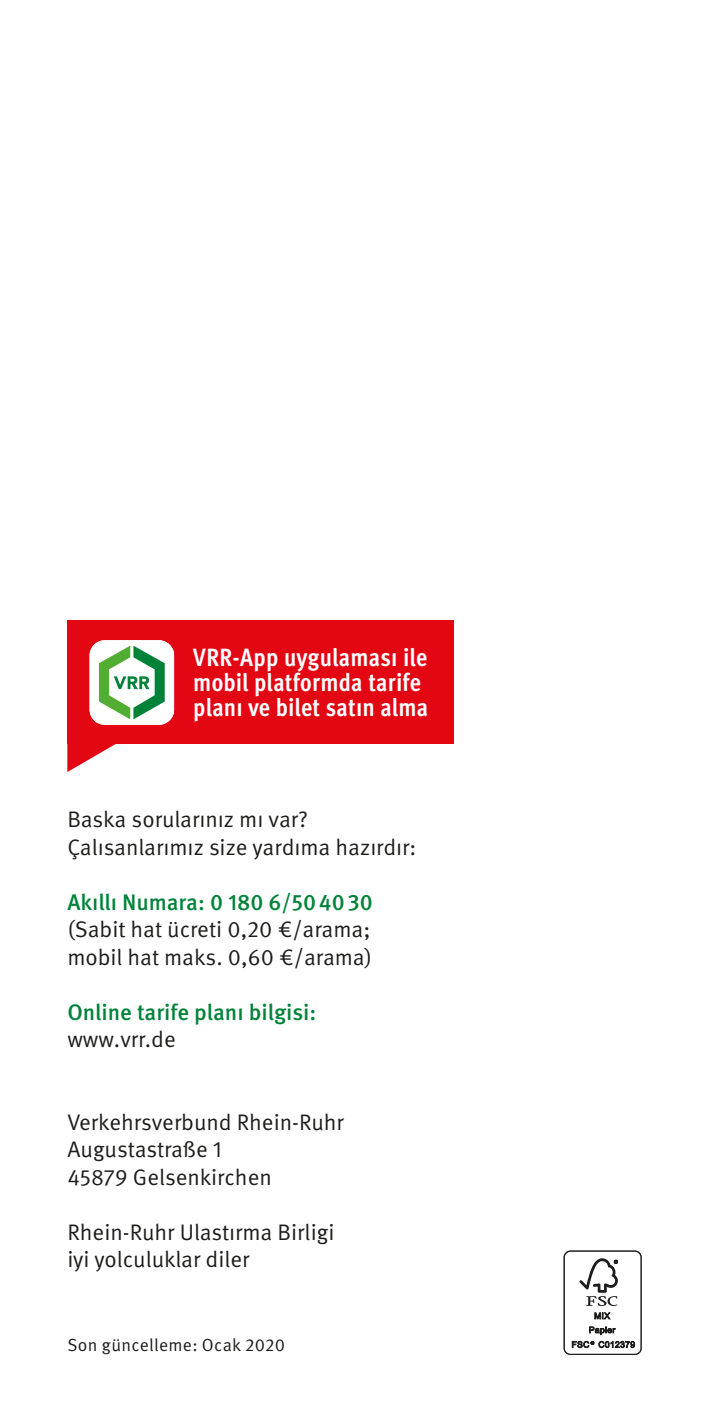
<style>
.page{position:relative;width:709px;height:1418px;background:#fff}
.page>*{position:absolute;margin:0;border:0;box-sizing:border-box;transform-origin:0 0}
.t1{font:700 condensed 25px/25px "Meta Pro";letter-spacing:.01em;color:#fff}
.t2{font:22.5px/27.5px "Meta Pro";color:#1d1d1b}
.t3{font:500 22.5px "Meta Pro";color:#008339}
.t4{font:17.5px "Meta Pro Norm";letter-spacing:.015em;color:#1d1d1b}
</style>
<div class="page">
<div style="left:563px;top:1250px;width:78px;height:104px;border:1px solid #1d1d1b;border-radius:6px"></div>
<svg style="left:579px;top:1258px;width:39px;height:47px"></svg>
<svg style="left:594px;top:1312px;width:16px;height:7px"></svg>
<svg style="left:589px;top:1326px;width:27px;height:8px"></svg>
<svg style="left:572px;top:1340px;width:63px;height:7px"></svg>
<svg style="left:67px;top:744px;width:49px;height:28px"></svg>
<div style="left:67px;top:620px;width:387px;height:124px;background:#e30613"></div>
<div style="left:90px;top:640px;width:84px;height:84px;background:#fff;border-radius:15px"></div>
<svg style="left:99px;top:645px;width:66px;height:74px"></svg>
<p class="t1" style="left:193px;top:643px;width:236px">VRR-App uygulaması ile mobil platformda tarife planı ve bilet satın alma</p>
<p class="t2" style="left:67px;top:804px;width:350px">Baska sorularınız mı var?<br>Çalısanlarımız size yardıma hazırdır:</p>
<p class="t3" style="left:67px;top:884px;width:307px">Akıllı Numara: 0 180 6/50 40 30</p>
<p class="t2" style="left:67px;top:914px;width:306px">(Sabit hat ücreti 0,20 €/arama; mobil hat maks. 0,60 €/arama)</p>
<p class="t3" style="left:67px;top:994px;width:250px">Online tarife planı bilgisi:</p>
<p class="t2" style="left:67px;top:1024px;width:110px">www.vrr.de</p>
<p class="t2" style="left:67px;top:1106px;width:278px">Verkehrsverbund Rhein-Ruhr<br>Augustastraße 1<br>45879 Gelsenkirchen</p>
<p class="t2" style="left:67px;top:1216px;width:268px">Rhein-Ruhr Ulastırma Birligi iyi yolculuklar diler</p>
<p class="t4" style="left:67px;top:1331px;width:219px">Son güncelleme: Ocak 2020</p>
</div>
